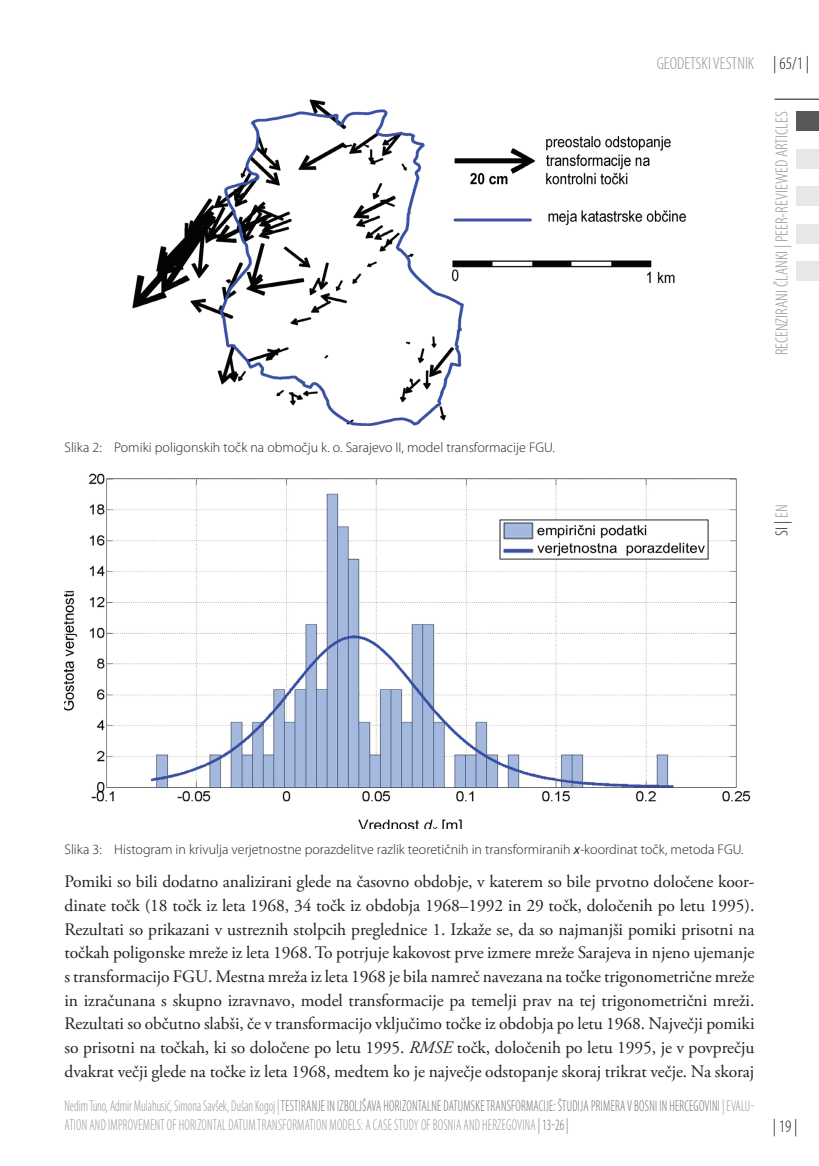
<style>
.page{position:relative;width:819px;height:1166px;background:#fff}
.page>*{position:absolute;margin:0;border:0;box-sizing:border-box;transform-origin:0 0}
.t1{font:17.5px/23.6px "Adobe Garamond Pro";letter-spacing:-.005em;color:#231f20;text-align:justify}
.t2{font:300 condensed 17.5px "Myriad Pro";color:#939598}
.t3{font:300 condensed 17.5px "Myriad Pro";color:#231f20}
.t4{font:300 condensed 15.75px/18.9px "Myriad Pro";letter-spacing:.02em;color:#939598;scale:.8 1}
.t5{font:300 14px "Myriad Pro";color:#231f20}
.s1{color:#231f20}
.s2{color:#939598}
.s3{font-weight:400;font-style:italic}
.s4{font-style:italic}
.s5{color:#6c6d70}
</style>
<div class="page">
<hr style="left:774px;top:99px;width:45px;height:1px;background:#57585a">
<div style="left:796px;top:111px;width:23px;height:20px;background:#57585a"></div>
<div style="left:796px;top:149px;width:23px;height:20px;background:#e6e7e9"></div>
<div style="left:796px;top:186px;width:23px;height:20px;background:#e6e7e9"></div>
<div style="left:796px;top:224px;width:23px;height:20px;background:#e6e7e9"></div>
<div style="left:796px;top:261px;width:23px;height:20px;background:#e6e7e9"></div>
<img style="left:132px;top:99px;width:554px;height:327px">
<img style="left:64px;top:473px;width:687px;height:355px">
<p class="t5" style="left:64px;top:439px;width:492px">Slika 2: Pomiki poligonskih točk na območju k. o. Sarajevo II, model transformacije FGU.</p>
<p class="t2" style="left:656px;top:53px;width:154px">GEODETSKI VESTNIK <span class="s1">| 65/1 |</span></p>
<p class="t2" style="left:771px;top:355px;width:245px;rotate:-90deg">RECENZIRANI ČLANKI | PEER-REVIEWED ARTICLES</p>
<p class="t3" style="left:771px;top:536px;width:33px;rotate:-90deg">SI | <span class="s2">EN</span></p>
<p class="t5" style="left:64px;top:840px;width:680px">Slika 3: Histogram in krivulja verjetnostne porazdelitve razlik teoretičnih in transformiranih <span class="s3">x</span>-koordinat točk, metoda FGU.</p>
<p class="t1" style="left:64px;top:870px;width:691px">Pomiki so bili dodatno analizirani glede na časovno obdobje, v katerem so bile prvotno določene koor&shy;dinate točk (18 točk iz leta 1968, 34 točk iz obdobja 1968–1992 in 29 točk, določenih po letu 1995).<br>Rezultati so prikazani v ustreznih stolpcih preglednice 1. Izkaže se, da so najmanjši pomiki prisotni na točkah poligonske mreže iz leta 1968. To potrjuje kakovost prve izmere mreže Sarajeva in njeno ujemanje s transformacijo FGU. Mestna mreža iz leta 1968 je bila namreč navezana na točke trigonometrične mreže in izračunana s skupno izravnavo, model transformacije pa temelji prav na tej trigonometrični mreži.<br>Rezultati so občutno slabši, če v transformacijo vključimo točke iz obdobja po letu 1968. Največji pomiki so prisotni na točkah, ki so določene po letu 1995. <span class="s4">RMSE</span> točk, določenih po letu 1995, je v povprečju dvakrat večji glede na točke iz leta 1968, medtem ko je največje odstopanje skoraj trikrat večje. Na skoraj</p>
<p class="t4" style="left:64px;top:1096px;width:863px">Nedim Tuno, Admir Mulahusić, Simona Savšek, Dušan Kogoj | <span class="s5">TESTIRANJE IN IZBOLJŠAVA HORIZONTALNE DATUMSKE TRANSFORMACIJE: ŠTUDIJA PRIMERA V BOSNI IN HERCEGOVINI</span> | EVALU-<br>ATION AND IMPROVEMENT OF HORIZONTAL DATUM TRANSFORMATION MODELS: A CASE STUDY OF BOSNIA AND HERZEGOVINA <span class="s5">| 13-26 |</span></p>
<p class="t3" style="left:772px;top:1115px;width:26px">| 19 |</p>
</div>
